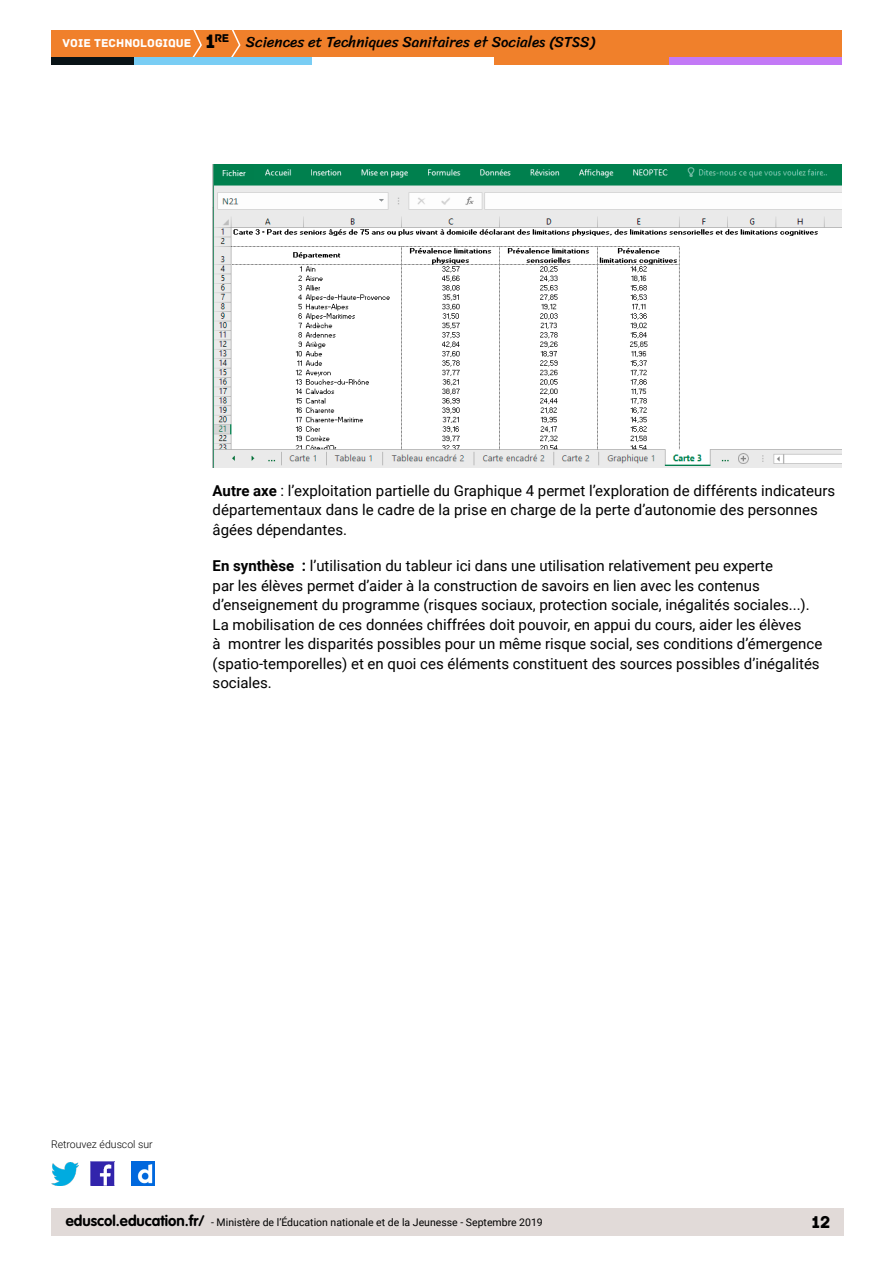
<style>
.page{position:relative;width:893px;height:1263px;background:#fff}
.page>*{position:absolute;margin:0;border:0;box-sizing:border-box;transform-origin:0 0}
.t1{font:18px "Archive";color:#000}
.t2{font:15px/19.5px "Roboto";color:#000}
.t3{font:15px "Sriracha";color:#000}
.t4{font:12px "Archive";color:#fff}
.t5{font:11.85px "Archive";color:#000}
.t6{font:10.5px "Roboto";color:#000}
.t7{font:300 10.5px "Roboto";color:#000}
.s1{font-size:20.4px}
.s2{font-weight:700}
.s3{font-family:"VAG Rounded Std";font-weight:700;font-size:15px}
</style>
<div class="page">
<div style="left:51px;top:1209px;width:792px;height:27px;background:#e1dad8"></div>
<img style="left:91px;top:1162px;width:23px;height:23px">
<img style="left:51px;top:1163px;width:28px;height:22px">
<img style="left:132px;top:1162px;width:22px;height:23px">
<div style="left:51px;top:30px;width:791px;height:27px;background:#f0802b"></div>
<svg style="left:192px;top:30px;width:10px;height:27px"></svg>
<svg style="left:231px;top:30px;width:10px;height:27px"></svg>
<div style="left:133px;top:57px;width:179px;height:8px;background:#79cdf4"></div>
<div style="left:51px;top:57px;width:82px;height:8px;background:#091316"></div>
<div style="left:667px;top:57px;width:175px;height:8px;background:#c379f6"></div>
<div style="left:494px;top:57px;width:175px;height:8px;background:#f0802b"></div>
<img style="left:213px;top:165px;width:629px;height:303px">
<p class="t5" style="left:205px;top:31px;width:25px"><span class="s1">1</span>re</p>
<p class="t4" style="left:63px;top:36px;width:130px">VOIE TECHNOLOGIQUE</p>
<p class="t3" style="left:246px;top:33px;width:350px">Sciences et Techniques Sanitaires et Sociales (STSS)</p>
<p class="t2" style="left:213px;top:480px;width:624px"><span class="s2">Autre axe</span> : l’exploitation partielle du Graphique 4 permet l’exploration de différents indicateurs départementaux dans le cadre de la prise en charge de la perte d’autonomie des personnes âgées dépendantes.</p>
<p class="t2" style="left:213px;top:555px;width:611px"><span class="s2">En synthèse :</span> l’utilisation du tableur ici dans une utilisation relativement peu experte<br>par les élèves permet d’aider à la construction de savoirs en lien avec les contenus d’enseignement du programme (risques sociaux, protection sociale, inégalités sociales...).<br>La mobilisation de ces données chiffrées doit pouvoir, en appui du cours, aider les élèves<br>à montrer les disparités possibles pour un même risque social, ses conditions d’émergence (spatio-temporelles) et en quoi ces éléments constituent des sources possibles d’inégalités sociales.</p>
<p class="t7" style="left:51px;top:1137px;width:103px">Retrouvez éduscol sur</p>
<p class="t6" style="left:66px;top:1215px;width:478px"><span class="s3">eduscol.education.fr/</span> - Ministère de l’Éducation nationale et de la Jeunesse - Septembre 2019</p>
<p class="t1" style="left:811px;top:1211px;width:20px">12</p>
</div>
